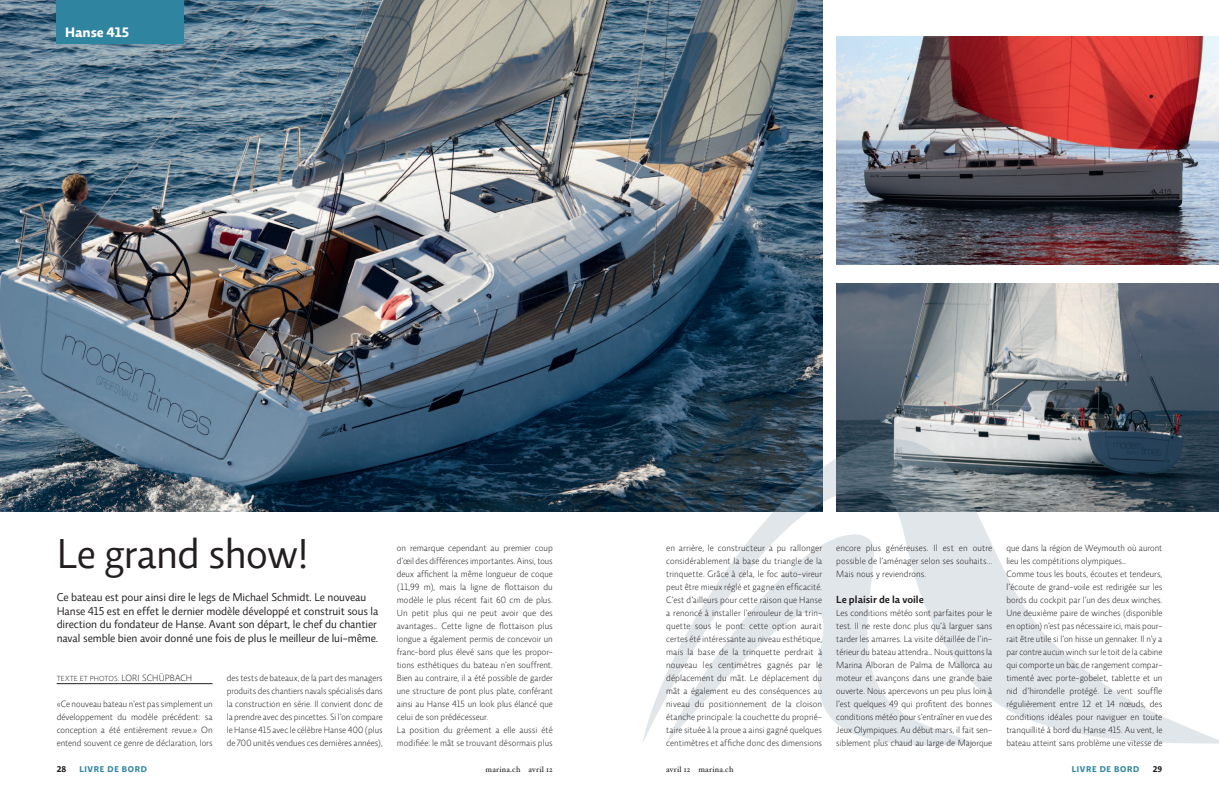
<style>
.page{position:relative;width:1219px;height:794px;background:#fff}
.page>*{position:absolute;margin:0;border:0;box-sizing:border-box;transform-origin:0 0}
.t1{font:42.5px "Relato Sans OT";letter-spacing:-.01em;color:#231f20}
.t2{font:700 14px "Relato Sans OT";color:#fff}
.t3{font:11.5px/13.5px "Relato Sans OT";color:#231f20}
.t4{font:600 10.5px "Relato Sans OT";color:#231f20}
.t5{font:300 9.2px/13px "Relato Sans OT";letter-spacing:.005em;color:#231f20;text-align:justify}
.t6{font:700 8.5px "Relato Sans OT";letter-spacing:.08em;color:#2f84a0}
.t7{font:700 8.5px "Relato Sans OT";color:#231f20}
.t8{font:8px "Hoefler Text";letter-spacing:.03em;color:#231f20}
.t9{font:300 7.5px "Relato Sans OT";letter-spacing:.035em;color:#231f20}
.s1{font-size:9.2px}
</style>
<div class="page">
<img style="left:0;top:0;width:822px;height:511px">
<div style="left:57px;top:0;width:127px;height:43px;background:#2f84a0"></div>
<img style="left:836px;top:283px;width:383px;height:156px">
<svg style="left:642px;top:439px;width:577px;height:305px"></svg>
<svg style="left:666px;top:532px;width:314px;height:213px"></svg>
<img style="left:836px;top:37px;width:383px;height:227px">
<hr style="left:57px;top:683px;width:156px;height:1px;background:#231f20">
<h2 class="t2" style="left:65px;top:23px;width:66px">HANSE 415</h2>
<h1 class="t1" style="left:57px;top:528px;width:254px">Le grand show!</h1>
<p class="t3" style="left:57px;top:590px;width:323px">Ce bateau est pour ainsi dire le legs de Michael Schmidt. Le nouveau Hanse 415 est en effet le dernier modèle développé et construit sous la direction du fondateur de Hanse. Avant son départ, le chef du chantier naval semble bien avoir donné une fois de plus le meilleur de lui-même.</p>
<p class="t9" style="left:57px;top:674px;width:137px">Texte et photos: <span class="s1">Lori Schüpbach</span></p>
<p class="t5" style="left:57px;top:697px;width:157px">«Ce nouveau bateau n’est pas simplement un développement du modèle précédent: sa conception a été entièrement revue.» On entend souvent ce genre de déclaration, lors</p>
<p class="t5" style="left:227px;top:671px;width:157px">des tests de bateaux, de la part des managers produits des chantiers navals spécialisés dans la construction en série. I l convient donc de la prendre avec des pincettes. Si l’on compare le Hanse 415 avec le célèbre Hanse 400 (plus de 700 unités vendues ces dernières années),</p>
<p class="t5" style="left:397px;top:541px;width:157px;text-align:left">on remarque cependant au premier coup d’œil des différences importantes. Ainsi, tous deux affichent la même longueur de coque (11,99 m), mais la ligne de flottaison du modèle le plus récent fait 60 cm de plus.<br>Un petit plus qui ne peut avoir que des avantages… Cette ligne de flottaison plus longue a également permis de concevoir un franc-bord plus élevé sans que les propor&shy;tions esthétiques du bateau n’en souffrent.<br>Bien au contraire, il a été possible de garder une structure de pont plus plate, conférant ainsi au Hanse 415 un look plus élancé que celui de son prédécesseur.<br>La position du gréement a elle aussi été modifiée: le mât se trouvant désormais plus</p>
<p class="t5" style="left:666px;top:541px;width:157px">en arrière, le constructeur a pu rallonger considérablement la base du triangle de la trinquette. Grâce à cela, le foc auto-vireur peut être mieux réglé et gagne en efficacité.<br>C’est d’ailleurs pour cette raison que Hanse a renoncé à installer l’enrouleur de la trin&shy;quette sous le pont: cette option aurait certes été intéressante au niveau esthétique, mais la base de la trinquette perdrait à nouveau les centimètres gagnés par le déplacement du mât. Le déplacement du mât a également eu des conséquences au niveau du positionnement de la cloison étanche principale: la couchette du proprié&shy;taire située à la proue a ainsi gagné quelques centimètres et affiche donc des dimensions</p>
<p class="t5" style="left:836px;top:541px;width:157px">encore plus généreuses. I l est en outre possible de l’aménager selon ses souhaits...<br>Mais nous y reviendrons.</p>
<p class="t4" style="left:836px;top:592px;width:89px">Le plaisir de la voile</p>
<p class="t5" style="left:836px;top:606px;width:157px">Les conditions météo sont parfaites pour le test. I l ne reste donc plus qu’à larguer sans tarder les amarres. La visite détaillée de l’in&shy;térieur du bateau attendra… Nous quittons la Marina Alboran de Palma de Mallorca au moteur et avançons dans une grande baie ouverte. Nous apercevons un peu plus loin à l’est quelques 49 qui profitent des bonnes conditions météo pour s’entraîner en vue des Jeux Olympiques. Au début mars, il fait sen&shy;siblement plus chaud au large de Majorque</p>
<p class="t5" style="left:1006px;top:541px;width:157px;text-align:left">que dans la région de Weymouth où auront lieu les compétitions olympiques…<br>Comme tous les bouts, écoutes et tendeurs, l’écoute de grand-voile est redirigée sur les bords du cockpit par l’un des deux winches.<br>Une deuxième paire de winches (disponible en option) n’est pas nécessaire ici, mais pour&shy;rait être utile si l’on hisse un gennaker. I l n’y a par contre aucun winch sur le toit de la cabine qui comporte un bac de rangement compar&shy;timenté avec porte-gobelet, tablette et un nid d’hirondelle protégé. Le vent souffle régulièrement entre 12 et 14 nœuds, des conditions idéales pour naviguer en toute tranquillité à bord du Hanse 415. Au vent, le bateau atteint sans problème une vitesse de</p>
<p class="t7" style="left:57px;top:763px;width:11px">28</p>
<p class="t7" style="left:1153px;top:763px;width:11px">29</p>
<p class="t6" style="left:79px;top:763px;width:69px">LIVRE DE BORD</p>
<p class="t8" style="left:485px;top:764px;width:69px">marina.ch avril 12</p>
<p class="t8" style="left:666px;top:764px;width:69px">avril 12 marina.ch</p>
<p class="t6" style="left:1072px;top:763px;width:69px">LIVRE DE BORD</p>
</div>
